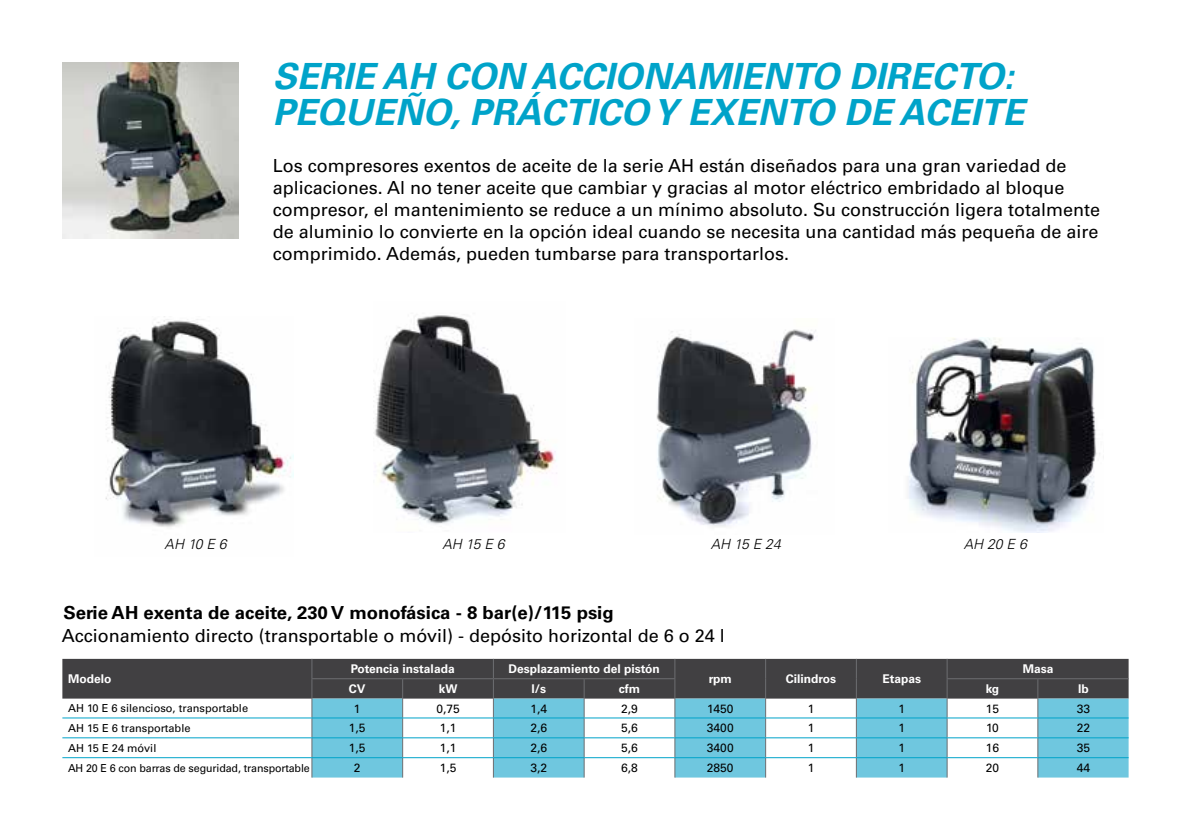
<style>
.page{position:relative;width:1191px;height:840px;background:#fff}
.page>*{position:absolute;margin:0;border:0;box-sizing:border-box;transform-origin:0 0}
.t1{font:italic 700 36px/36px "Univers LT Std";color:#00a3c9}
.t2{font:18px/22px "Univers LT Std";color:#000}
.t3{font:700 18px "Univers LT Std";color:#000}
.t4{font:italic 300 14px "Univers LT Std";color:#000}
.t5{font:12px "Univers LT Std";color:#000}
.t6{font:700 12px "Univers LT Std";color:#fff}
.t7{font:11px "Univers LT Std";color:#000}
</style>
<div class="page">
<img style="left:908px;top:337px;width:192px;height:195px">
<img style="left:105px;top:316px;width:188px;height:211px">
<img style="left:373px;top:315px;width:184px;height:210px">
<img style="left:656px;top:329px;width:161px;height:198px">
<img style="left:62px;top:62px;width:176px;height:176px">
<div style="left:62px;top:658px;width:1066px;height:40px;background:#414042"></div>
<svg style="left:312px;top:698px;width:816px;height:79px;fill:#6fc7df"></svg>
<hr style="left:311px;top:677px;width:92px;height:1px;background:#6d6e71">
<hr style="left:403px;top:677px;width:90px;height:1px;background:#6d6e71">
<hr style="left:493px;top:677px;width:91px;height:1px;background:#6d6e71">
<hr style="left:584px;top:677px;width:91px;height:1px;background:#6d6e71">
<hr style="left:946px;top:677px;width:91px;height:1px;background:#6d6e71">
<hr style="left:1037px;top:677px;width:91px;height:1px;background:#6d6e71">
<svg style="left:311px;top:658px;width:1px;height:119px"></svg>
<svg style="left:402px;top:678px;width:1px;height:99px"></svg>
<svg style="left:493px;top:658px;width:1px;height:119px"></svg>
<svg style="left:583px;top:678px;width:1px;height:99px"></svg>
<svg style="left:674px;top:658px;width:1px;height:119px"></svg>
<svg style="left:765px;top:658px;width:1px;height:119px"></svg>
<svg style="left:856px;top:658px;width:1px;height:119px"></svg>
<svg style="left:946px;top:658px;width:1px;height:119px"></svg>
<svg style="left:1037px;top:678px;width:1px;height:99px"></svg>
<hr style="left:62px;top:717px;width:250px;height:1px;background:#00a3c9">
<hr style="left:312px;top:717px;width:91px;height:1px;background:#00a3c9">
<hr style="left:403px;top:717px;width:90px;height:1px;background:#00a3c9">
<hr style="left:493px;top:717px;width:91px;height:1px;background:#00a3c9">
<hr style="left:584px;top:717px;width:91px;height:1px;background:#00a3c9">
<hr style="left:675px;top:717px;width:90px;height:1px;background:#00a3c9">
<hr style="left:765px;top:717px;width:91px;height:1px;background:#00a3c9">
<hr style="left:856px;top:717px;width:91px;height:1px;background:#00a3c9">
<hr style="left:947px;top:717px;width:90px;height:1px;background:#00a3c9">
<hr style="left:1037px;top:717px;width:91px;height:1px;background:#00a3c9">
<hr style="left:62px;top:737px;width:250px;height:1px;background:#00a3c9">
<hr style="left:312px;top:737px;width:91px;height:1px;background:#00a3c9">
<hr style="left:403px;top:737px;width:90px;height:1px;background:#00a3c9">
<hr style="left:493px;top:737px;width:91px;height:1px;background:#00a3c9">
<hr style="left:584px;top:737px;width:91px;height:1px;background:#00a3c9">
<hr style="left:675px;top:737px;width:90px;height:1px;background:#00a3c9">
<hr style="left:765px;top:737px;width:91px;height:1px;background:#00a3c9">
<hr style="left:856px;top:737px;width:91px;height:1px;background:#00a3c9">
<hr style="left:947px;top:737px;width:90px;height:1px;background:#00a3c9">
<hr style="left:1037px;top:737px;width:91px;height:1px;background:#00a3c9">
<hr style="left:62px;top:757px;width:250px;height:1px;background:#00a3c9">
<hr style="left:312px;top:757px;width:91px;height:1px;background:#00a3c9">
<hr style="left:403px;top:757px;width:90px;height:1px;background:#00a3c9">
<hr style="left:493px;top:757px;width:91px;height:1px;background:#00a3c9">
<hr style="left:584px;top:757px;width:91px;height:1px;background:#00a3c9">
<hr style="left:675px;top:757px;width:90px;height:1px;background:#00a3c9">
<hr style="left:765px;top:757px;width:91px;height:1px;background:#00a3c9">
<hr style="left:856px;top:757px;width:91px;height:1px;background:#00a3c9">
<hr style="left:947px;top:757px;width:90px;height:1px;background:#00a3c9">
<hr style="left:1037px;top:757px;width:91px;height:1px;background:#00a3c9">
<h1 class="t1" style="left:273px;top:58px;width:753px">SERIE AH CON ACCIONAMIENTO DIRECTO:<br>PEQUEÑO, PRÁCTICO Y EXENTO DE ACEITE</h1>
<p class="t2" style="left:273px;top:155px;width:829px">Los compresores exentos de aceite de la serie AH están diseñados para una gran variedad de aplicaciones. Al no tener aceite que cambiar y gracias al motor eléctrico embridado al bloque compresor, el mantenimiento se reduce a un mínimo absoluto. Su construcción ligera totalmente de aluminio lo convierte en la opción ideal cuando se necesita una cantidad más pequeña de aire comprimido. Además, pueden tumbarse para transportarlos.</p>
<p class="t4" style="left:165px;top:535px;width:63px">AH 10 E 6</p>
<p class="t4" style="left:442px;top:535px;width:64px">AH 15 E 6</p>
<p class="t4" style="left:710px;top:535px;width:72px">AH 15 E 24</p>
<p class="t4" style="left:963px;top:535px;width:65px">AH 20 E 6</p>
<p class="t3" style="left:63px;top:602px;width:552px">Serie AH exenta de aceite, 230 V monofásica - 8 bar(e)/115 psig</p>
<p class="t2" style="left:62px;top:624px;width:664px">Accionamiento directo (transportable o móvil) - depósito horizontal de 6 o 24 l</p>
<p class="t6" style="left:68px;top:671px;width:45px">Modelo</p>
<p class="t6" style="left:351px;top:661px;width:105px">Potencia instalada</p>
<p class="t6" style="left:508px;top:661px;width:153px">Desplazamiento del pistón</p>
<p class="t6" style="left:1022px;top:661px;width:32px">Masa</p>
<p class="t6" style="left:709px;top:671px;width:24px">rpm</p>
<p class="t6" style="left:786px;top:671px;width:52px">Cilindros</p>
<p class="t6" style="left:882px;top:671px;width:40px">Etapas</p>
<p class="t6" style="left:349px;top:681px;width:18px">CV</p>
<p class="t6" style="left:439px;top:681px;width:20px">kW</p>
<p class="t6" style="left:531px;top:681px;width:16px">l/s</p>
<p class="t6" style="left:619px;top:681px;width:23px">cfm</p>
<p class="t6" style="left:985px;top:681px;width:15px">kg</p>
<p class="t6" style="left:1078px;top:681px;width:12px">lb</p>
<p class="t7" style="left:68px;top:701px;width:182px">AH 10 E 6 silencioso, transportable</p>
<p class="t5" style="left:354px;top:700px;width:8px">1</p>
<p class="t5" style="left:436px;top:700px;width:25px">0,75</p>
<p class="t5" style="left:530px;top:700px;width:18px">1,4</p>
<p class="t5" style="left:621px;top:700px;width:18px">2,9</p>
<p class="t5" style="left:707px;top:700px;width:28px">1450</p>
<p class="t5" style="left:807px;top:700px;width:8px">1</p>
<p class="t5" style="left:898px;top:700px;width:8px">1</p>
<p class="t5" style="left:986px;top:700px;width:15px">15</p>
<p class="t5" style="left:1076px;top:700px;width:15px">33</p>
<p class="t7" style="left:68px;top:721px;width:124px">AH 15 E 6 transportable</p>
<p class="t5" style="left:349px;top:720px;width:18px">1,5</p>
<p class="t5" style="left:440px;top:720px;width:18px">1,1</p>
<p class="t5" style="left:530px;top:720px;width:18px">2,6</p>
<p class="t5" style="left:621px;top:720px;width:18px">5,6</p>
<p class="t5" style="left:706px;top:720px;width:29px">3400</p>
<p class="t5" style="left:807px;top:720px;width:8px">1</p>
<p class="t5" style="left:898px;top:720px;width:8px">1</p>
<p class="t5" style="left:986px;top:720px;width:14px">10</p>
<p class="t5" style="left:1076px;top:720px;width:15px">22</p>
<p class="t7" style="left:68px;top:740px;width:90px">AH 15 E 24 móvil</p>
<p class="t5" style="left:349px;top:740px;width:18px">1,5</p>
<p class="t5" style="left:440px;top:740px;width:18px">1,1</p>
<p class="t5" style="left:530px;top:740px;width:18px">2,6</p>
<p class="t5" style="left:621px;top:740px;width:18px">5,6</p>
<p class="t5" style="left:706px;top:740px;width:29px">3400</p>
<p class="t5" style="left:807px;top:740px;width:8px">1</p>
<p class="t5" style="left:898px;top:740px;width:8px">1</p>
<p class="t5" style="left:986px;top:740px;width:15px">16</p>
<p class="t5" style="left:1076px;top:740px;width:15px">35</p>
<p class="t7" style="left:68px;top:760px;width:243px">AH 20 E 6 con barras de seguridad, transportable</p>
<p class="t5" style="left:354px;top:760px;width:8px">2</p>
<p class="t5" style="left:440px;top:760px;width:18px">1,5</p>
<p class="t5" style="left:530px;top:760px;width:18px">3,2</p>
<p class="t5" style="left:621px;top:760px;width:18px">6,8</p>
<p class="t5" style="left:707px;top:760px;width:28px">2850</p>
<p class="t5" style="left:807px;top:760px;width:8px">1</p>
<p class="t5" style="left:898px;top:760px;width:8px">1</p>
<p class="t5" style="left:985px;top:760px;width:15px">20</p>
<p class="t5" style="left:1076px;top:760px;width:15px">44</p>
</div>
